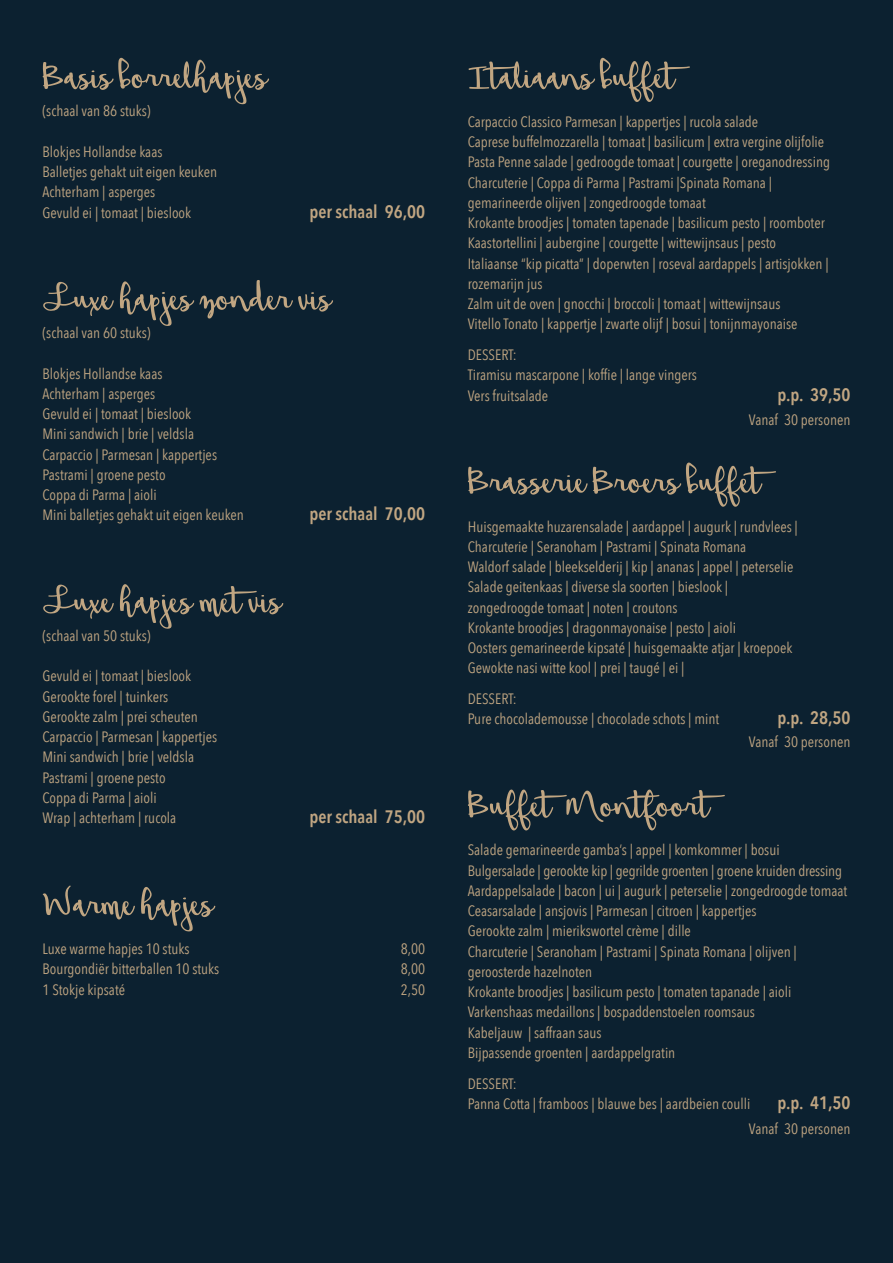
<style>
.page{position:relative;width:893px;height:1263px;background:#0c2130}
.page>*{position:absolute;margin:0;border:0;box-sizing:border-box;transform-origin:0 0}
.t1{font:58.5px "Beautiful Mess";color:#c1a682}
.t2{font:600 18px "Avenir Next Condensed";color:#c1a682}
.t3{font:15px/20.2px "Avenir Next Condensed";color:#c1a682}
</style>
<div class="page">
<h1 class="t1" style="left:43px;top:32px;width:225px">Basis borrelhapjes</h1>
<p class="t3" style="left:43px;top:100px;width:110px">(schaal van 86 stuks)</p>
<p class="t3" style="left:43px;top:141px;width:176px">Blokjes Hollandse kaas<br>Balletjes gehakt uit eigen keuken<br>Achterham | asperges<br>Gevuld ei | tomaat | bieslook</p>
<p class="t2" style="left:310px;top:196px;width:117px">per schaal 96,00</p>
<h1 class="t1" style="left:43px;top:254px;width:289px">Luxe hapjes zonder vis</h1>
<p class="t3" style="left:43px;top:322px;width:110px">(schaal van 60 stuks)</p>
<p class="t3" style="left:43px;top:363px;width:203px">Blokjes Hollandse kaas<br>Achterham | asperges<br>Gevuld ei | tomaat | bieslook<br>Mini sandwich | brie | veldsla<br>Carpaccio | Parmesan | kappertjes<br>Pastrami | groene pesto<br>Coppa di Parma | aioli<br>Mini balletjes gehakt uit eigen keuken</p>
<p class="t2" style="left:310px;top:498px;width:117px">per schaal 70,00</p>
<h1 class="t1" style="left:43px;top:556px;width:240px">Luxe hapjes met vis</h1>
<p class="t3" style="left:43px;top:625px;width:110px">(schaal van 50 stuks)</p>
<p class="t3" style="left:43px;top:665px;width:176px">Gevuld ei | tomaat | bieslook<br>Gerookte forel | tuinkers<br>Gerookte zalm | prei scheuten<br>Carpaccio | Parmesan | kappertjes<br>Mini sandwich | brie | veldsla<br>Pastrami | groene pesto<br>Coppa di Parma | aioli<br>Wrap | achterham | rucola</p>
<p class="t2" style="left:310px;top:801px;width:117px">per schaal 75,00</p>
<h1 class="t1" style="left:43px;top:859px;width:172px">Warme hapjes</h1>
<p class="t3" style="left:43px;top:938px;width:148px">Luxe warme hapjes 10 stuks</p>
<p class="t3" style="left:401px;top:938px;width:26px">8,00</p>
<p class="t3" style="left:43px;top:958px;width:178px">Bourgondiër bitterballen 10 stuks</p>
<p class="t3" style="left:401px;top:958px;width:26px">8,00</p>
<p class="t3" style="left:43px;top:978px;width:84px">1 Stokje kipsaté</p>
<p class="t3" style="left:401px;top:978px;width:26px">2,50</p>
<h1 class="t1" style="left:468px;top:32px;width:207px">Italiaans buffet</h1>
<p class="t3" style="left:468px;top:111px;width:364px">Carpaccio Classico Parmesan | kappertjes | rucola salade<br>Caprese buffelmozzarella | tomaat | basilicum | extra vergine olijfolie Pasta Penne salade | gedroogde tomaat | courgette | oreganodressing Charcuterie | Coppa di Parma | Pastrami |Spinata Romana | gemarineerde olijven | zongedroogde tomaat<br>Krokante broodjes | tomaten tapenade | basilicum pesto | roomboter Kaastortellini | aubergine | courgette | wittewijnsaus | pesto Italiaanse “kip picatta” | doperwten | roseval aardappels | artisjokken | rozemarijn jus<br>Zalm uit de oven | gnocchi | broccoli | tomaat | wittewijnsaus<br>Vitello Tonato | kappertje | zwarte olijf | bosui | tonijnmayonaise</p>
<p class="t3" style="left:468px;top:344px;width:231px">DESSERT:<br>Tiramisu mascarpone | koffie | lange vingers<br>Vers fruitsalade</p>
<p class="t2" style="left:777px;top:379px;width:75px">p.p. 39,50</p>
<p class="t3" style="left:749px;top:409px;width:103px">Vanaf 30 personen</p>
<h1 class="t1" style="left:468px;top:437px;width:294px">Brasserie Broers buffet</h1>
<p class="t3" style="left:468px;top:516px;width:332px">Huisgemaakte huzarensalade | aardappel | augurk | rundvlees | Charcuterie | Seranoham | Pastrami | Spinata Romana<br>Waldorf salade | bleekselderij | kip | ananas | appel | peterselie Salade geitenkaas | diverse sla soorten | bieslook | zongedroogde tomaat | noten | croutons<br>Krokante broodjes | dragonmayonaise | pesto | aioli<br>Oosters gemarineerde kipsaté | huisgemaakte atjar | kroepoek Gewokte nasi witte kool | prei | taugé | ei |</p>
<p class="t3" style="left:468px;top:688px;width:253px">DESSERT:<br>Pure chocolademousse | chocolade schots | mint</p>
<p class="t2" style="left:777px;top:702px;width:75px">p.p. 28,50</p>
<p class="t3" style="left:749px;top:731px;width:103px">Vanaf 30 personen</p>
<h1 class="t1" style="left:468px;top:760px;width:242px">Buffet Montfoort</h1>
<p class="t3" style="left:468px;top:839px;width:381px">Salade gemarineerde gamba’s | appel | komkommer | bosui Bulgersalade | gerookte kip | gegrilde groenten | groene kruiden dressing Aardappelsalade | bacon | ui | augurk | peterselie | zongedroogde tomaat Ceasarsalade | ansjovis | Parmesan | citroen | kappertjes<br>Gerookte zalm | mierikswortel crème | dille<br>Charcuterie | Seranoham | Pastrami | Spinata Romana | olijven | geroosterde hazelnoten<br>Krokante broodjes | basilicum pesto | tomaten tapanade | aioli Varkenshaas medaillons | bospaddenstoelen roomsaus<br>Kabeljauw | saffraan saus<br>Bijpassende groenten | aardappelgratin</p>
<p class="t3" style="left:468px;top:1072px;width:284px">DESSERT:<br>Panna Cotta | framboos | blauwe bes | aardbeien coulli</p>
<p class="t2" style="left:777px;top:1087px;width:75px">p.p. 41,50</p>
<p class="t3" style="left:749px;top:1118px;width:103px">Vanaf 30 personen</p>
</div>
